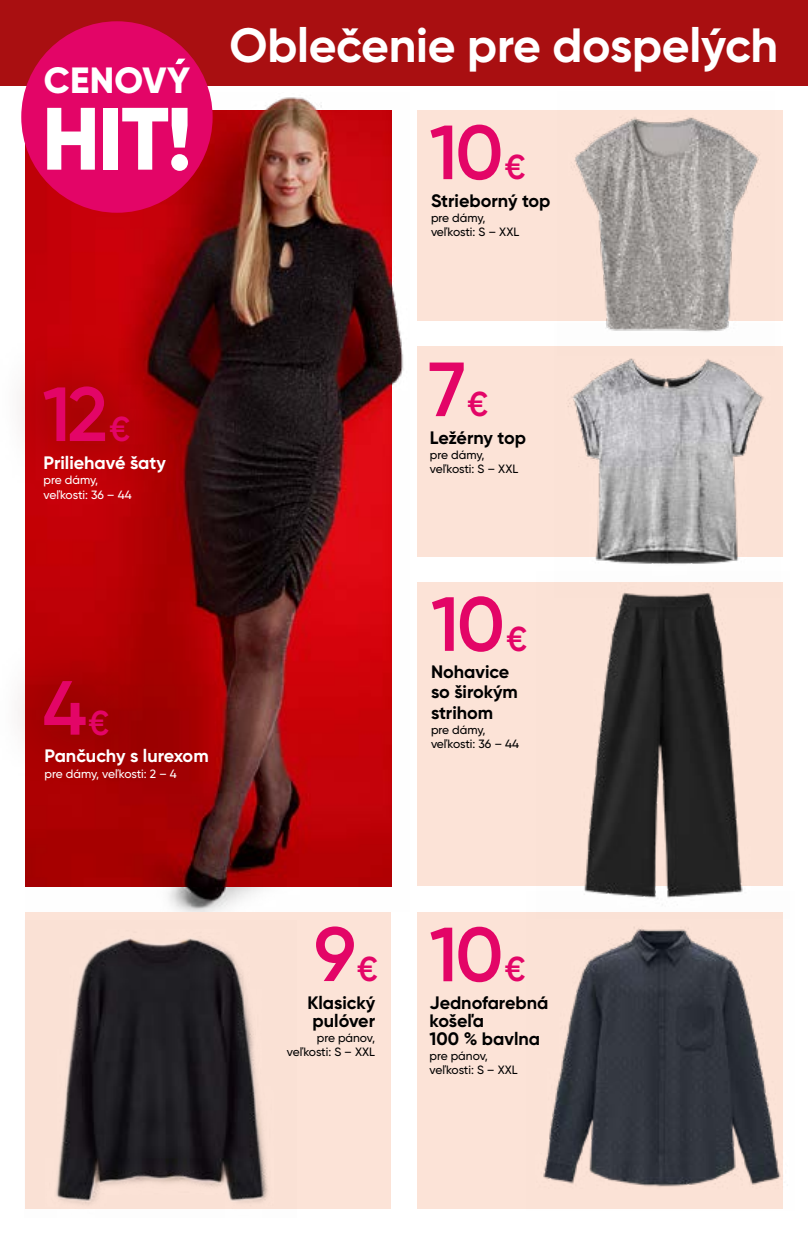
<style>
.page{position:relative;width:808px;height:1234px;background:#fff}
.page>*{position:absolute;margin:0;border:0;box-sizing:border-box;transform-origin:0 0}
.t1{font:800 88.2px "Gilroy";color:#fff}
.t2{font:600 76.5px "Gilroy";letter-spacing:-.035em;color:#e30567}
.t3{font:700 48px "Gilroy";letter-spacing:-.005em;color:#fff}
.t4{font:800 36.45px "Gilroy";letter-spacing:.01em;color:#fff}
.t5{font:700 18px/18px "Gilroy";color:#000}
.t6{font:700 18px "Gilroy";color:#fff}
.t7{font:500 12px/13.5px "Gilroy";color:#000}
.t8{font:500 12px/15px "Gilroy";letter-spacing:-.005em;color:#fff}
.s1{font-size:34.5px}
</style>
<div class="page">
<img style="left:26px;top:97px;width:378px;height:814px">
<img style="left:26px;top:111px;width:365px;height:774px">
<div style="left:417px;top:111px;width:365px;height:210px;background:#fce3d7"></div>
<div style="left:417px;top:346px;width:365px;height:210px;background:#fce3d7"></div>
<div style="left:417px;top:582px;width:365px;height:303px;background:#fce3d7"></div>
<div style="left:26px;top:911px;width:365px;height:297px;background:#fce3d7"></div>
<div style="left:417px;top:911px;width:365px;height:297px;background:#fce3d7"></div>
<div style="left:0;top:0;width:808px;height:85px;background:#a90f11"></div>
<img style="left:526px;top:911px;width:257px;height:298px">
<img style="left:536px;top:582px;width:247px;height:335px">
<img style="left:557px;top:110px;width:217px;height:214px">
<img style="left:555px;top:324px;width:225px;height:273px">
<img style="left:25px;top:920px;width:271px;height:289px">
<div style="left:21px;top:21px;width:192px;height:192px;background:#e30567;border-radius:50%"></div>
<svg style="left:175px;top:59px;width:10px;height:5px"></svg>
<div style="left:0;top:328px;width:186px;height:171px;background:#500800;opacity:.4"></div>
<div style="left:0;top:625px;width:165px;height:166px;background:#500800;opacity:.4"></div>
<h3 class="t4" style="left:44px;top:58px;width:148px">CENOVY</h3>
<h1 class="t1" style="left:42px;top:83px;width:152px">HIT!</h1>
<h3 class="t3" style="left:230px;top:15px;width:550px">Oblečenie pre dospelých</h3>
<h2 class="t2" style="left:429px;top:105px;width:98px">10<span class="s1">€</span></h2>
<h3 class="t5" style="left:431px;top:191px;width:121px">Strieborný top</h3>
<p class="t7" style="left:431px;top:211px;width:90px">pre dámy, veľkosti: S – XXL</p>
<h2 class="t2" style="left:43px;top:366px;width:89px">12<span class="s1">€</span></h2>
<h3 class="t6" style="left:44px;top:451px;width:124px">Priliehavé šaty</h3>
<p class="t8" style="left:44px;top:472px;width:90px">pre dámy, veľkosti: 36 – 44</p>
<h2 class="t2" style="left:43px;top:660px;width:68px">4<span class="s1">€</span></h2>
<h3 class="t6" style="left:45px;top:744px;width:166px">Pančuchy s lurexom</h3>
<p class="t8" style="left:45px;top:765px;width:134px">pre dámy, veľkosti: 2 – 4</p>
<h2 class="t2" style="left:428px;top:342px;width:61px">7<span class="s1">€</span></h2>
<h3 class="t5" style="left:430px;top:428px;width:98px">Ležérny top</h3>
<p class="t7" style="left:430px;top:448px;width:90px">pre dámy, veľkosti: S – XXL</p>
<h2 class="t2" style="left:431px;top:576px;width:98px">10<span class="s1">€</span></h2>
<h3 class="t5" style="left:431px;top:661px;width:88px;line-height:20.1px">Nohavice so širokým strihom</h3>
<p class="t7" style="left:431px;top:723px;width:90px">pre dámy, veľkosti: 36 – 44</p>
<h2 class="t2" style="left:314px;top:906px;width:213px">9<span class="s1">€</span> 10<span class="s1">€</span></h2>
<h3 class="t5" style="left:307px;top:992px;width:69px">Klasický pulóver</h3>
<p class="t7" style="left:287px;top:1030px;width:90px;text-align:right">pre pánov, veľkosti: S – XXL</p>
<h3 class="t5" style="left:429px;top:993px;width:120px">Jednofarebná košeľa<br>100 % bavlna</h3>
<p class="t7" style="left:429px;top:1049px;width:90px">pre pánov, veľkosti: S – XXL</p>
</div>
